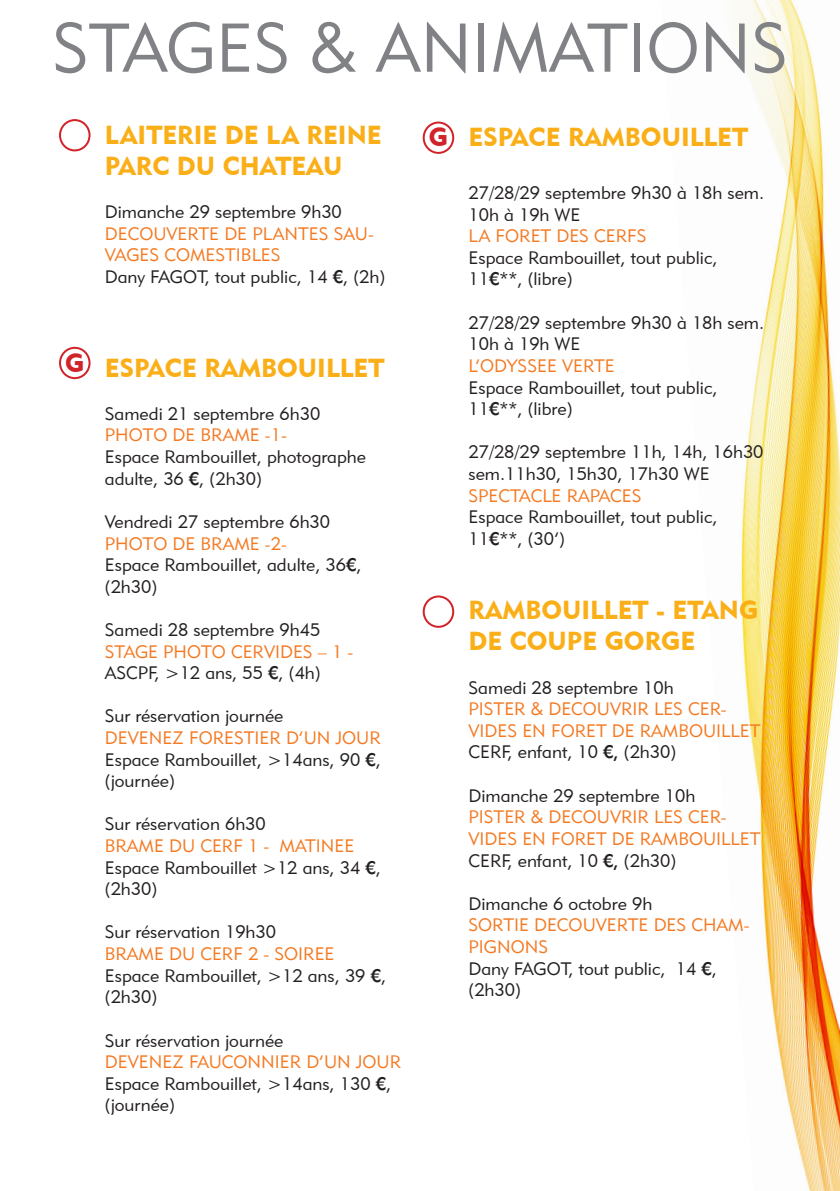
<style>
.page{position:relative;width:840px;height:1191px;background:#fff}
.page>*{position:absolute;margin:0;border:0;box-sizing:border-box;transform-origin:0 0}
.t1{font:68px "Geometric 415 BT Lite A";color:#808285}
.t2{font:26px/31.2px "Geometric 415 BT Black A";color:#faaf18}
.t3{font:26px "Geometric 415 BT Black A";color:#d1232a}
.t4{font:18px/21.6px "Geometric 415 BT Lite A";color:#231f20}
.t5{font:18px/21.6px "Geometric 415 BT Lite A";color:#f47921}
.s1{font-family:"Geometric 415 BT Medium A"}
</style>
<div class="page">
<img style="left:730px;top:0;width:109px;height:1191px">
<div style="left:59px;top:119px;width:31px;height:32px;border:2px solid #d1232a;border-radius:50%"></div>
<div style="left:59px;top:347px;width:31px;height:32px;border:2px solid #d1232a;border-radius:50%"></div>
<div style="left:422px;top:122px;width:32px;height:32px;border:2px solid #d1232a;border-radius:50%"></div>
<div style="left:422px;top:595px;width:32px;height:33px;border:2px solid #d1232a;border-radius:50%"></div>
<p class="t1" style="left:52px;top:6px;width:737px">STAGES &amp; ANIMATIONS</p>
<p class="t2" style="left:105px;top:119px;width:278px">LAITERIE DE LA REINE</p>
<p class="t2" style="left:105px;top:150px;width:239px">PARC DU CHATEAU</p>
<p class="t4" style="left:105px;top:201px;width:238px">Dimanche 29 septembre 9h30</p>
<p class="t5" style="left:105px;top:222px;width:270px">DECOUVERTE DE PLANTES SAU-<br>VAGES COMESTIBLES</p>
<p class="t4" style="left:105px;top:266px;width:282px">Dany FAGOT, tout public, 14 <span class="s1">€</span>, (2h)</p>
<p class="t3" style="left:65px;top:347px;width:21px">G</p>
<p class="t2" style="left:105px;top:351px;width:281px">ESPACE RAMBOUILLET</p>
<p class="t4" style="left:105px;top:402px;width:217px">Samedi 21 septembre 6h30</p>
<p class="t5" style="left:105px;top:424px;width:183px">PHOTO DE BRAME -1-</p>
<p class="t4" style="left:105px;top:446px;width:262px">Espace Rambouillet, photographe adulte, 36 <span class="s1">€</span>, (2h30)</p>
<p class="t4" style="left:105px;top:510px;width:227px">Vendredi 27 septembre 6h30</p>
<p class="t5" style="left:105px;top:532px;width:183px">PHOTO DE BRAME -2-</p>
<p class="t4" style="left:105px;top:554px;width:258px">Espace Rambouillet, adulte, 36<span class="s1">€</span>, (2h30)</p>
<p class="t4" style="left:105px;top:618px;width:217px">Samedi 28 septembre 9h45</p>
<p class="t5" style="left:105px;top:640px;width:250px">STAGE PHOTO CERVIDES – 1 -</p>
<p class="t4" style="left:105px;top:662px;width:217px">ASCPF, &gt;12 ans, 55 <span class="s1">€</span>, (4h)</p>
<p class="t4" style="left:105px;top:705px;width:180px">Sur réservation journée</p>
<p class="t5" style="left:105px;top:726px;width:277px">DEVENEZ FORESTIER D’UN JOUR</p>
<p class="t4" style="left:105px;top:748px;width:277px">Espace Rambouillet, &gt;14ans, 90 <span class="s1">€</span>, (journée)</p>
<p class="t4" style="left:105px;top:813px;width:162px">Sur réservation 6h30</p>
<p class="t5" style="left:105px;top:834px;width:251px">BRAME DU CERF 1 - MATINEE</p>
<p class="t4" style="left:105px;top:856px;width:277px">Espace Rambouillet &gt;12 ans, 34 <span class="s1">€</span>, (2h30)</p>
<p class="t4" style="left:105px;top:921px;width:172px">Sur réservation 19h30</p>
<p class="t5" style="left:105px;top:942px;width:231px">BRAME DU CERF 2 - SOIREE</p>
<p class="t4" style="left:105px;top:964px;width:282px">Espace Rambouillet, &gt;12 ans, 39 <span class="s1">€</span>, (2h30)</p>
<p class="t4" style="left:105px;top:1029px;width:180px">Sur réservation journée</p>
<p class="t5" style="left:105px;top:1050px;width:297px">DEVENEZ FAUCONNIER D’UN JOUR</p>
<p class="t4" style="left:105px;top:1072px;width:288px">Espace Rambouillet, &gt;14ans, 130 <span class="s1">€</span>, (journée)</p>
<p class="t3" style="left:428px;top:121px;width:21px">G</p>
<p class="t2" style="left:468px;top:121px;width:281px">ESPACE RAMBOUILLET</p>
<p class="t4" style="left:468px;top:182px;width:297px">27/28/29 septembre 9h30 à 18h sem.<br>10h à 19h WE</p>
<p class="t5" style="left:468px;top:225px;width:179px">LA FORET DES CERFS</p>
<p class="t4" style="left:468px;top:246px;width:250px">Espace Rambouillet, tout public,<br>11<span class="s1">€</span>**, (libre)</p>
<p class="t4" style="left:468px;top:311px;width:297px">27/28/29 septembre 9h30 à 18h sem.<br>10h à 19h WE</p>
<p class="t5" style="left:468px;top:354px;width:148px">L’ODYSSEE VERTE</p>
<p class="t4" style="left:468px;top:376px;width:250px">Espace Rambouillet, tout public,<br>11<span class="s1">€</span>**, (libre)</p>
<p class="t4" style="left:468px;top:441px;width:296px">27/28/29 septembre 11h, 14h, 16h30 sem.11h30, 15h30, 17h30 WE</p>
<p class="t5" style="left:468px;top:484px;width:174px">SPECTACLE RAPACES</p>
<p class="t4" style="left:468px;top:506px;width:250px">Espace Rambouillet, tout public,<br>11<span class="s1">€</span>**, (30’)</p>
<p class="t2" style="left:468px;top:594px;width:291px">RAMBOUILLET - ETANG<br>DE COUPE GORGE</p>
<p class="t4" style="left:468px;top:676px;width:206px">Samedi 28 septembre 10h</p>
<p class="t5" style="left:468px;top:698px;width:293px">PISTER &amp; DECOUVRIR LES CER-<br>VIDES EN FORET DE RAMBOUILLET</p>
<p class="t4" style="left:468px;top:741px;width:209px">CERF, enfant, 10 <span class="s1">€,</span> (2h30)</p>
<p class="t4" style="left:468px;top:784px;width:228px">Dimanche 29 septembre 10h</p>
<p class="t5" style="left:468px;top:806px;width:293px">PISTER &amp; DECOUVRIR LES CER-<br>VIDES EN FORET DE RAMBOUILLET</p>
<p class="t4" style="left:468px;top:849px;width:209px">CERF, enfant, 10 <span class="s1">€,</span> (2h30)</p>
<p class="t4" style="left:468px;top:892px;width:185px">Dimanche 6 octobre 9h</p>
<p class="t5" style="left:468px;top:914px;width:282px">SORTIE DECOUVERTE DES CHAM-<br>PIGNONS</p>
<p class="t4" style="left:468px;top:957px;width:250px">Dany FAGOT, tout public, 14 <span class="s1">€</span>, (2h30)</p>
</div>
